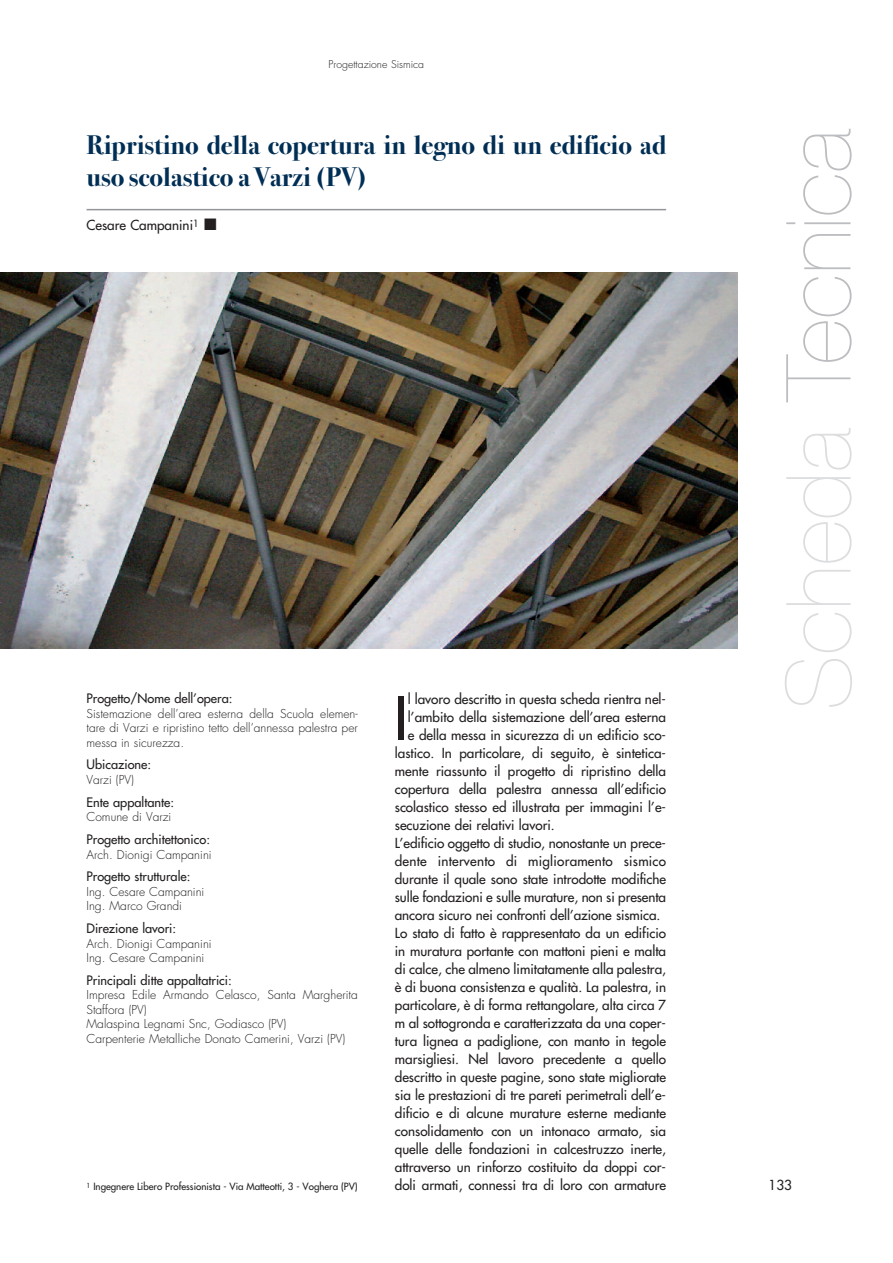
<style>
.page{position:relative;width:893px;height:1263px;background:#fff}
.page>*{position:absolute;margin:0;border:0;box-sizing:border-box;transform-origin:0 0}
.t1{font:200 90px "Helvetica Neue";color:#bcbdc0}
.t2{font:500 57.15px "Futura Std";color:#231f20}
.t3{font:27px/31.5px "Bodoni Svty Two ITCTT Bold";color:#002e54}
.t4{font:500 13.5px "Futura Std";color:#231f20}
.t5{font:500 12.75px "Futura Std";color:#231f20}
.t6{font:300 12px/14.4px "Futura Std";color:#231f20}
.t7{font:300 10.5px "Futura Std";color:#231f20}
.t8{font:500 9.75px "Futura Std";color:#231f20}
.s1{color:#dcdddf}
</style>
<div class="page">
<img style="left:0;top:273px;width:738px;height:375px">
<hr style="left:87px;top:209px;width:579px;height:1px;background:#939598">
<p class="t7" style="left:329px;top:59px;width:97px">Progettazione Sismica</p>
<h3 class="t3" style="left:87px;top:127px;width:581px">Ripristino della copertura in legno di un edificio ad uso scolastico a Varzi (PV)</h3>
<p class="t4" style="left:87px;top:218px;width:132px">Cesare Campanini<sup>1</sup> ■</p>
<p class="t5" style="left:87px;top:692px;width:147px">Progetto/Nome dell’opera:</p>
<p class="t6" style="left:87px;top:707px;width:273px;text-align:justify">Sistemazione dell’area esterna della Scuola elemen&shy;tare di Varzi e ripristino tetto dell’annessa palestra per messa in sicurezza.</p>
<p class="t5" style="left:87px;top:758px;width:66px">Ubicazione:</p>
<p class="t6" style="left:87px;top:773px;width:49px">Varzi (PV)</p>
<p class="t5" style="left:87px;top:795px;width:89px">Ente appaltante:</p>
<p class="t6" style="left:87px;top:811px;width:86px">Comune di Varzi</p>
<p class="t5" style="left:87px;top:833px;width:125px">Progetto architettonico:</p>
<p class="t6" style="left:87px;top:848px;width:127px">Arch. Dionigi Campanini</p>
<p class="t5" style="left:87px;top:870px;width:105px">Progetto strutturale:</p>
<p class="t6" style="left:87px;top:885px;width:119px">Ing. Cesare Campanini<br>Ing. Marco Grandi</p>
<p class="t5" style="left:87px;top:922px;width:91px">Direzione lavori:</p>
<p class="t6" style="left:87px;top:937px;width:127px">Arch. Dionigi Campanini<br>Ing. Cesare Campanini</p>
<p class="t5" style="left:87px;top:974px;width:147px">Principali ditte appaltatrici:</p>
<p class="t6" style="left:87px;top:989px;width:273px">Impresa Edile Armando Celasco, Santa Margherita Staffora (PV)<br>Malaspina Legnami Snc, Godiasco (PV)<br>Carpenterie Metalliche Donato Camerini, Varzi (PV)</p>
<p class="t8" style="left:87px;top:1181px;width:273px"><sup>1</sup> Ingegnere Libero Professionista - Via Matteotti, 3 - Voghera (PV)</p>
<h2 class="t2" style="left:395px;top:690px;width:15px">I</h2>
<p class="t4" style="left:408px;top:692px;width:260px">l lavoro descritto in questa scheda rientra nel-</p>
<p class="t4" style="left:408px;top:710px;width:260px">l’ambito della sistemazione dell’area esterna</p>
<p class="t4" style="left:408px;top:728px;width:260px">e della messa in sicurezza di un edificio sco-</p>
<p class="t4" style="left:395px;top:746px;width:273px">lastico. In particolare, di seguito, è sintetica-</p>
<p class="t4" style="left:395px;top:764px;width:273px">mente riassunto il progetto di ripristino della</p>
<p class="t4" style="left:395px;top:782px;width:273px">copertura della palestra annessa all’edificio</p>
<p class="t4" style="left:395px;top:800px;width:273px">scolastico stesso ed illustrata per immagini l’e-</p>
<p class="t4" style="left:395px;top:818px;width:161px">secuzione dei relativi lavori.</p>
<p class="t4" style="left:395px;top:836px;width:273px">L’edificio oggetto di studio, nonostante un prece-</p>
<p class="t4" style="left:395px;top:854px;width:273px">dente intervento di miglioramento sismico</p>
<p class="t4" style="left:395px;top:872px;width:273px">durante il quale sono state introdotte modifiche</p>
<p class="t4" style="left:395px;top:890px;width:273px">sulle fondazioni e sulle murature, non si presenta</p>
<p class="t4" style="left:395px;top:908px;width:267px">ancora sicuro nei confronti dell’azione sismica.</p>
<p class="t4" style="left:395px;top:926px;width:273px">Lo stato di fatto è rappresentato da un edificio</p>
<p class="t4" style="left:395px;top:944px;width:273px">in muratura portante con mattoni pieni e malta</p>
<p class="t4" style="left:395px;top:962px;width:273px">di calce, che almeno limitatamente alla palestra,</p>
<p class="t4" style="left:395px;top:980px;width:273px">è di buona consistenza e qualità. La palestra, in</p>
<p class="t4" style="left:395px;top:998px;width:273px">particolare, è di forma rettangolare, alta circa 7</p>
<p class="t4" style="left:395px;top:1016px;width:273px">m al sottogronda e caratterizzata da una coper-</p>
<p class="t4" style="left:395px;top:1034px;width:273px">tura lignea a padiglione, con manto in tegole</p>
<p class="t4" style="left:395px;top:1052px;width:273px">marsigliesi. Nel lavoro precedente a quello</p>
<p class="t4" style="left:395px;top:1070px;width:273px">descritto in queste pagine, sono state migliorate</p>
<p class="t4" style="left:395px;top:1088px;width:273px">sia le prestazioni di tre pareti perimetrali dell’e-</p>
<p class="t4" style="left:395px;top:1106px;width:273px">dificio e di alcune murature esterne mediante</p>
<p class="t4" style="left:395px;top:1124px;width:273px">consolidamento con un intonaco armato, sia</p>
<p class="t4" style="left:395px;top:1142px;width:273px">quelle delle fondazioni in calcestruzzo inerte,</p>
<p class="t4" style="left:395px;top:1160px;width:273px">attraverso un rinforzo costituito da doppi cor-</p>
<p class="t4" style="left:395px;top:1178px;width:273px">doli armati, connessi tra di loro con armature</p>
<h1 class="t1" style="left:786px;top:710px;width:583px;rotate:-90deg"><span class="s1">Scheda</span> Tecnica</h1>
<p class="t4" style="left:769px;top:1178px;width:25px">133</p>
</div>
